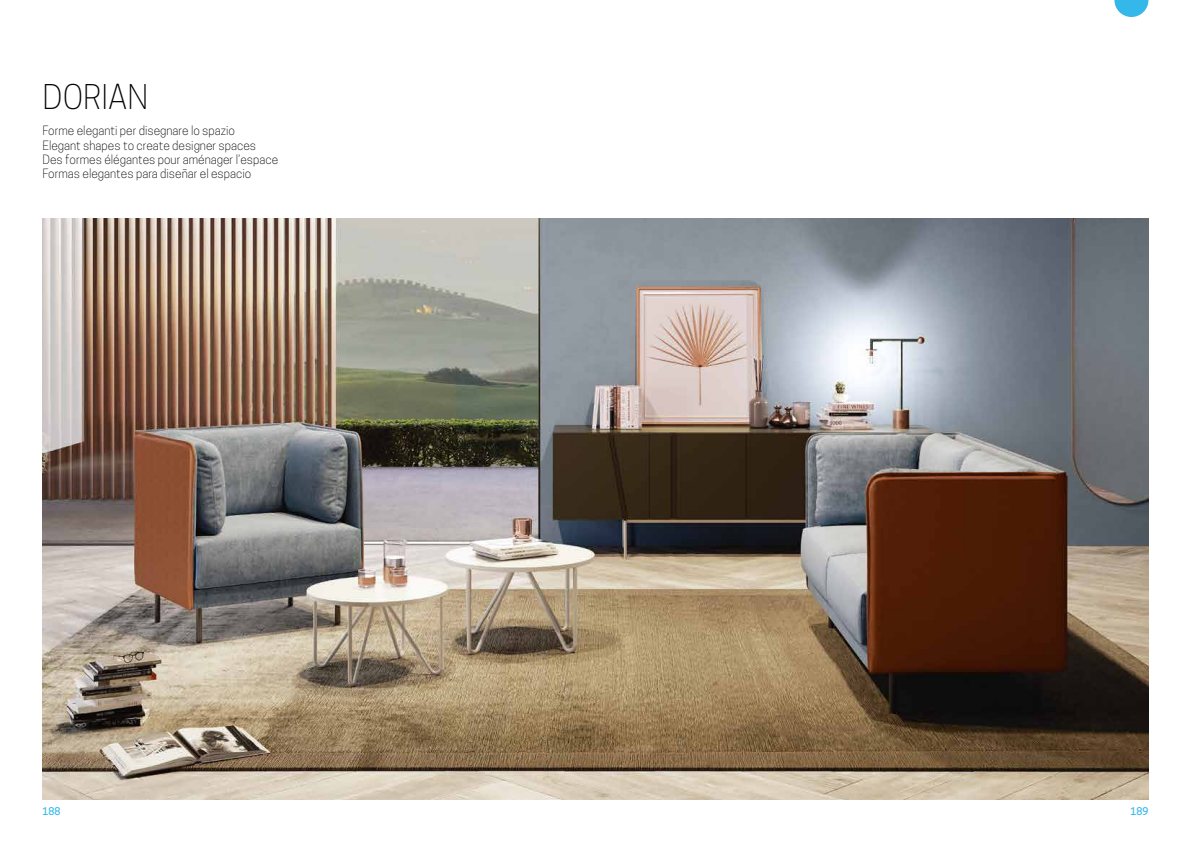
<style>
.page{position:relative;width:1191px;height:842px;background:#fff}
.page>*{position:absolute;margin:0;border:0;box-sizing:border-box;transform-origin:0 0}
.t1{font:300 32px "Cooper Hewitt";color:#000}
.t2{font:300 12px/14.2px "Cooper Hewitt";color:#000}
.t3{font:500 10px "Cooper Hewitt";color:#33b8e9}
</style>
<div class="page">
<svg style="left:1114px;top:0;width:34px;height:17px"></svg>
<img style="left:43px;top:218px;width:1105px;height:581px">
<h1 class="t1" style="left:43px;top:78px;width:107px">DORIAN</h1>
<p class="t2" style="left:43px;top:138px;width:237px">Elegant shapes to create designer spaces<br>Des formes élégantes pour aménager l’espace<br>Formas elegantes para diseñar el espacio</p>
<p class="t2" style="left:43px;top:124px;width:194px">Forme eleganti per disegnare lo spazio</p>
<p class="t3" style="left:43px;top:806px;width:19px">188</p>
<p class="t3" style="left:1130px;top:806px;width:19px">189</p>
</div>
